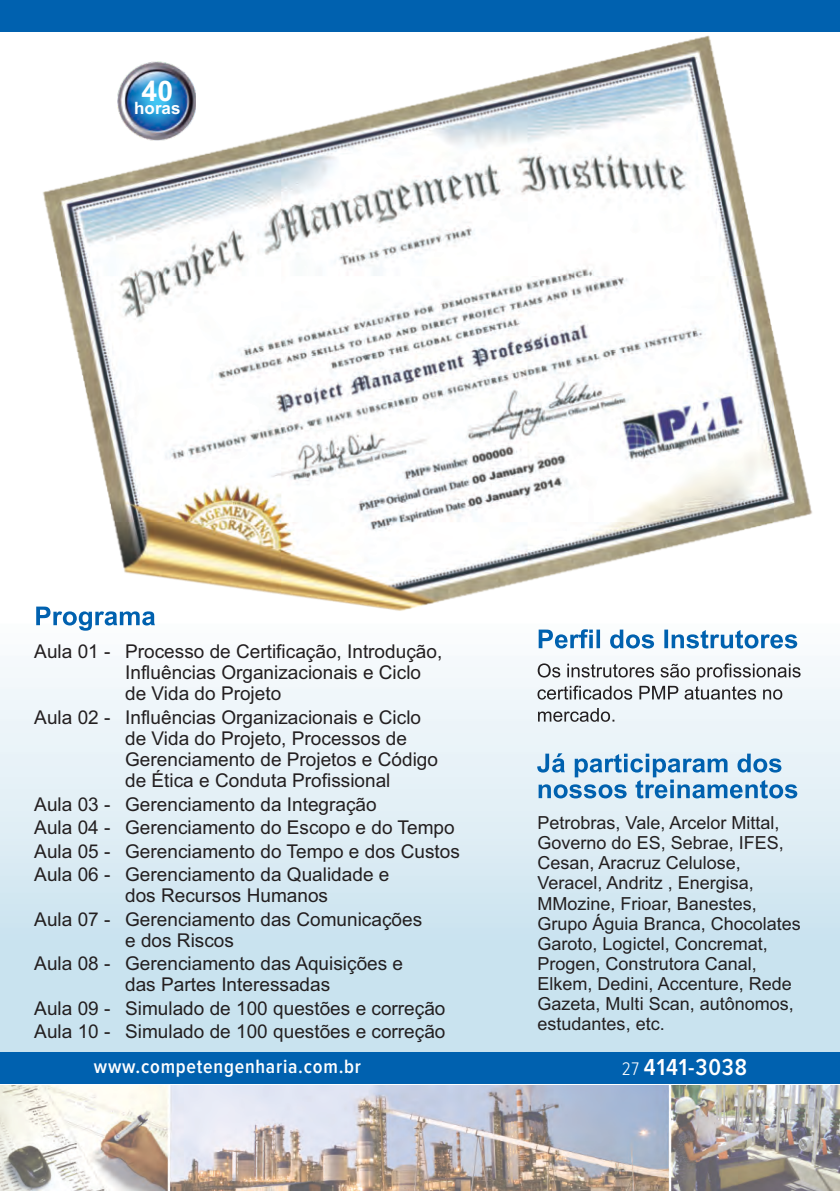
<style>
.page{position:relative;width:840px;height:1191px;background:#fff}
.page>*{position:absolute;margin:0;border:0;box-sizing:border-box;transform-origin:0 0}
.t1{font:700 28.4px "Arial";color:#fff}
.t2{font:600 24px "Proxima Nova Cond";letter-spacing:.035em;color:#fff}
.t3{font:600 20px "Proxima Nova Cond";letter-spacing:.04em;color:#fff}
.t4{font:19px/23.4px "Arial";color:#231f20}
.t5{font:18px/20.2px "Arial";color:#231f20}
.t6{font:700 17px "Arial";color:#fff}
.s1{font-weight:300;font-size:18.8px}
</style>
<div class="page">
<img style="left:0;top:667px;width:839px;height:385px">
<img style="left:35px;top:35px;width:784px;height:641px">
<svg style="left:537px;top:753px;width:259px;height:45px;background:#9ec4e0"></svg>
<svg style="left:537px;top:663px;width:263px;height:59px"></svg>
<svg style="left:538px;top:629px;width:258px;height:19px"></svg>
<svg style="left:36px;top:606px;width:119px;height:24px"></svg>
<img style="left:117px;top:62px;width:79px;height:78px">
<img style="left:0;top:1085px;width:839px;height:106px">
<div style="left:0;top:1052px;width:839px;height:31px;background:#0061af"></div>
<div style="left:0;top:1px;width:839px;height:31px;background:#0061af"></div>
<h1 class="t1" style="left:141px;top:80px;width:33px">40</h1>
<p class="t6" style="left:134px;top:102px;width:48px">horas</p>
<p class="t4" style="left:125px;top:642px;width:318px;line-height:21.2px;text-indent:-91px">Aula 01 - Processo de Certificação, Introdução,<br>Influências Organizacionais e Ciclo de Vida do Projeto</p>
<p class="t4" style="left:125px;top:708px;width:314px;line-height:21.2px;text-indent:-91px">Aula 02 - Influências Organizacionais e Ciclo de Vida do Projeto, Processos de Gerenciamento de Projetos e Código de Ética e Conduta Profissional</p>
<p class="t4" style="left:34px;top:794px;width:427px">Aula 03 - Gerenciamento da Integração<br>Aula 04 - Gerenciamento do Escopo e do Tempo Aula 05 - Gerenciamento do Tempo e dos Custos Aula 06 - Gerenciamento da Qualidade e</p>
<p class="t4" style="left:34px;top:885px;width:389px;text-align:center">dos Recursos Humanos<br>Aula 07 - Gerenciamento das Comunicações</p>
<p class="t4" style="left:34px;top:930px;width:370px;text-indent:91px">e dos Riscos<br>Aula 08 - Gerenciamento das Aquisições e</p>
<p class="t4" style="left:34px;top:974px;width:412px;text-indent:91px">das Partes Interessadas<br>Aula 09 - Simulado de 100 questões e correção<br>Aula 10 - Simulado de 100 questões e correção</p>
<p class="t3" style="left:94px;top:1057px;width:268px">www.competengenharia.com.br</p>
<p class="t2" style="left:621px;top:1056px;width:127px"><span class="s1">27</span> 4141-3038</p>
<p class="t5" style="left:537px;top:814px;width:265px">Petrobras, Vale, Arcelor Mittal,<br>Governo do ES, Sebrae, IFES,<br>Cesan, Aracruz Celulose,<br>Veracel, Andritz , Energisa,<br>MMozine, Frioar, Banestes,<br>Grupo Águia Branca, Chocolates<br>Garoto, Logictel, Concremat,<br>Progen, Construtora Canal,<br>Elkem, Dedini, Accenture, Rede<br>Gazeta, Multi Scan, autônomos, estudantes, etc.</p>
</div>
